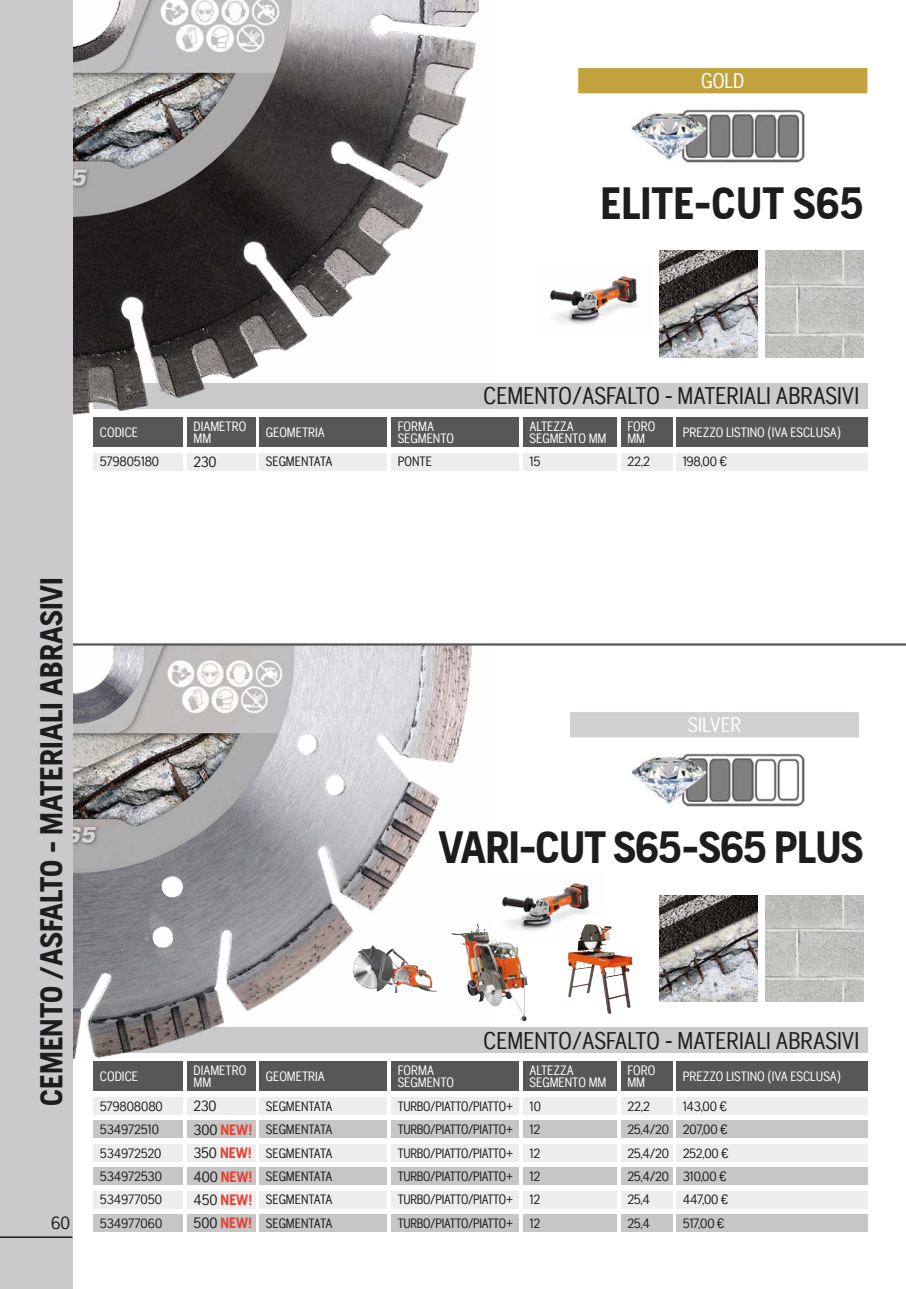
<style>
.page{position:relative;width:906px;height:1289px;background:#fff}
.page>*{position:absolute;margin:0;border:0;box-sizing:border-box;transform-origin:0 0}
.t1{font:700 45px "Husqvarna Gothic";letter-spacing:-.02em;color:#1d1d1b}
.t2{font:700 45px "Husqvarna Gothic";color:#1d1d1b}
.t3{font:700 31.5px "Husqvarna Gothic";color:#1d1d1b}
.t4{font:24px "Husqvarna Gothic";color:#1d1d1b}
.t5{font:21.15px "Husqvarna Gothic";color:#fff}
.t6{font:21px "Husqvarna Gothic";color:#fff}
.t7{font:18px "Husqvarna Gothic";color:#1d1d1b}
.t8{font:15px "Husqvarna Gothic";letter-spacing:-.01em;color:#1d1d1b}
.t9{font:13.5px "Husqvarna Gothic";letter-spacing:-.02em;color:#1d1d1b}
.t10{font:13.5px/12px "Husqvarna Gothic";color:#fff}
.t11{font:13.5px "Husqvarna Gothic";color:#1d1d1b}
.s1{font-size:15px}
.s2{font-weight:700;font-size:15px;color:#e74134}
</style>
<div class="page">
<div style="left:94px;top:1027px;width:773px;height:25px;background:#cacacc"></div>
<div style="left:94px;top:1061px;width:89px;height:30px;background:#575756"></div>
<div style="left:187px;top:1061px;width:68px;height:30px;background:#575756"></div>
<div style="left:259px;top:1061px;width:128px;height:30px;background:#575756"></div>
<div style="left:94px;top:1097px;width:89px;height:17px;background:#ededed"></div>
<div style="left:187px;top:1097px;width:68px;height:17px;background:#ededed"></div>
<div style="left:259px;top:1097px;width:128px;height:17px;background:#ededed"></div>
<div style="left:391px;top:1061px;width:128px;height:30px;background:#575756"></div>
<div style="left:391px;top:1097px;width:128px;height:17px;background:#ededed"></div>
<div style="left:523px;top:1061px;width:94px;height:30px;background:#575756"></div>
<div style="left:523px;top:1097px;width:94px;height:17px;background:#ededed"></div>
<div style="left:621px;top:1061px;width:51px;height:30px;background:#575756"></div>
<div style="left:621px;top:1097px;width:51px;height:17px;background:#ededed"></div>
<div style="left:676px;top:1061px;width:191px;height:30px;background:#575756"></div>
<div style="left:676px;top:1097px;width:191px;height:17px;background:#ededed"></div>
<div style="left:94px;top:1120px;width:89px;height:17px;background:#c6c6c6"></div>
<div style="left:187px;top:1120px;width:68px;height:17px;background:#c6c6c6"></div>
<div style="left:259px;top:1120px;width:128px;height:17px;background:#c6c6c6"></div>
<div style="left:391px;top:1120px;width:128px;height:17px;background:#c6c6c6"></div>
<div style="left:523px;top:1120px;width:94px;height:17px;background:#c6c6c6"></div>
<div style="left:621px;top:1120px;width:51px;height:17px;background:#c6c6c6"></div>
<div style="left:676px;top:1120px;width:191px;height:17px;background:#c6c6c6"></div>
<div style="left:94px;top:1144px;width:89px;height:17px;background:#ededed"></div>
<div style="left:187px;top:1144px;width:68px;height:17px;background:#ededed"></div>
<div style="left:259px;top:1144px;width:128px;height:17px;background:#ededed"></div>
<div style="left:391px;top:1144px;width:128px;height:17px;background:#ededed"></div>
<div style="left:523px;top:1144px;width:94px;height:17px;background:#ededed"></div>
<div style="left:621px;top:1144px;width:51px;height:17px;background:#ededed"></div>
<div style="left:676px;top:1144px;width:191px;height:17px;background:#ededed"></div>
<div style="left:94px;top:1167px;width:89px;height:17px;background:#c6c6c6"></div>
<div style="left:187px;top:1167px;width:68px;height:17px;background:#c6c6c6"></div>
<div style="left:259px;top:1167px;width:128px;height:17px;background:#c6c6c6"></div>
<div style="left:391px;top:1167px;width:128px;height:17px;background:#c6c6c6"></div>
<div style="left:523px;top:1167px;width:94px;height:17px;background:#c6c6c6"></div>
<div style="left:621px;top:1167px;width:51px;height:17px;background:#c6c6c6"></div>
<div style="left:676px;top:1167px;width:191px;height:17px;background:#c6c6c6"></div>
<div style="left:94px;top:1191px;width:89px;height:17px;background:#ededed"></div>
<div style="left:187px;top:1191px;width:68px;height:17px;background:#ededed"></div>
<div style="left:259px;top:1191px;width:128px;height:17px;background:#ededed"></div>
<div style="left:391px;top:1191px;width:128px;height:17px;background:#ededed"></div>
<div style="left:523px;top:1191px;width:94px;height:17px;background:#ededed"></div>
<div style="left:621px;top:1191px;width:51px;height:17px;background:#ededed"></div>
<div style="left:676px;top:1191px;width:191px;height:17px;background:#ededed"></div>
<div style="left:94px;top:383px;width:773px;height:25px;background:#cacacc"></div>
<div style="left:94px;top:417px;width:89px;height:29px;background:#575756"></div>
<div style="left:187px;top:417px;width:68px;height:29px;background:#575756"></div>
<div style="left:259px;top:417px;width:128px;height:29px;background:#575756"></div>
<div style="left:94px;top:453px;width:89px;height:17px;background:#ededed"></div>
<div style="left:187px;top:453px;width:68px;height:17px;background:#ededed"></div>
<div style="left:259px;top:453px;width:128px;height:17px;background:#ededed"></div>
<div style="left:391px;top:417px;width:128px;height:29px;background:#575756"></div>
<div style="left:391px;top:453px;width:128px;height:17px;background:#ededed"></div>
<div style="left:523px;top:417px;width:94px;height:29px;background:#575756"></div>
<div style="left:523px;top:453px;width:94px;height:17px;background:#ededed"></div>
<div style="left:621px;top:417px;width:51px;height:29px;background:#575756"></div>
<div style="left:621px;top:453px;width:51px;height:17px;background:#ededed"></div>
<div style="left:676px;top:417px;width:191px;height:29px;background:#575756"></div>
<div style="left:676px;top:453px;width:191px;height:17px;background:#ededed"></div>
<img style="left:659px;top:251px;width:98px;height:106px">
<img style="left:765px;top:251px;width:98px;height:106px">
<img style="left:659px;top:895px;width:98px;height:106px">
<img style="left:765px;top:895px;width:98px;height:106px">
<img style="left:568px;top:940px;width:25px;height:57px">
<img style="left:72px;top:0;width:417px;height:417px">
<img style="left:72px;top:645px;width:417px;height:416px">
<hr style="left:0;top:643px;width:906px;height:2px;background:#575756">
<div style="left:0;top:0;width:72px;height:1288px;background:#cacacc"></div>
<div style="left:578px;top:68px;width:289px;height:25px;background:#c1a23e"></div>
<img style="left:549px;top:276px;width:89px;height:49px">
<img style="left:489px;top:883px;width:116px;height:57px">
<div style="left:570px;top:712px;width:289px;height:25px;background:#d1cfcf"></div>
<img style="left:631px;top:109px;width:174px;height:54px">
<img style="left:631px;top:753px;width:174px;height:54px">
<hr style="left:0;top:1236px;width:72px;height:1px;background:#1d1d1b">
<div style="left:94px;top:1214px;width:89px;height:17px;background:#c6c6c6"></div>
<div style="left:187px;top:1214px;width:68px;height:17px;background:#c6c6c6"></div>
<div style="left:259px;top:1214px;width:128px;height:17px;background:#c6c6c6"></div>
<div style="left:391px;top:1214px;width:128px;height:17px;background:#c6c6c6"></div>
<div style="left:523px;top:1214px;width:94px;height:17px;background:#c6c6c6"></div>
<div style="left:621px;top:1214px;width:51px;height:17px;background:#c6c6c6"></div>
<div style="left:676px;top:1214px;width:191px;height:17px;background:#c6c6c6"></div>
<h3 class="t5" style="left:701px;top:69px;width:45px">GOLD</h3>
<h1 class="t2" style="left:600px;top:177px;width:264px">ELITE-CUT S65</h1>
<p class="t10" style="left:100px;top:426px;width:40px">CODICE</p>
<p class="t10" style="left:193px;top:420px;width:54px">DIAMETRO<br>MM</p>
<p class="t10" style="left:266px;top:426px;width:61px">GEOMETRIA</p>
<p class="t9" style="left:100px;top:454px;width:61px">579805180</p>
<p class="t8" style="left:193px;top:453px;width:25px">230</p>
<p class="t11" style="left:266px;top:454px;width:68px">SEGMENTATA</p>
<p class="t10" style="left:398px;top:420px;width:58px">FORMA<br>SEGMENTO</p>
<p class="t9" style="left:398px;top:454px;width:36px">PONTE</p>
<h3 class="t4" style="left:483px;top:382px;width:377px">CEMENTO/ASFALTO - MATERIALI ABRASIVI</h3>
<p class="t10" style="left:529px;top:420px;width:78px">ALTEZZA<br>SEGMENTO MM</p>
<p class="t9" style="left:529px;top:454px;width:12px">15</p>
<p class="t10" style="left:627px;top:420px;width:29px">FORO<br>MM</p>
<p class="t9" style="left:627px;top:454px;width:24px">22,2</p>
<p class="t10" style="left:682px;top:426px;width:160px">PREZZO LISTINO (IVA ESCLUSA)</p>
<p class="t9" style="left:682px;top:454px;width:46px">198,00 €</p>
<h2 class="t3" style="left:33px;top:1106px;width:530px;rotate:-90deg">CEMENTO /ASFALTO - MATERIALI ABRASIVI</h2>
<h3 class="t6" style="left:688px;top:712px;width:55px">SILVER</h3>
<h1 class="t1" style="left:438px;top:821px;width:427px">VARI-CUT S65-S65 PLUS</h1>
<p class="t10" style="left:100px;top:1070px;width:40px">CODICE</p>
<p class="t10" style="left:193px;top:1064px;width:54px">DIAMETRO<br>MM</p>
<p class="t10" style="left:266px;top:1070px;width:61px">GEOMETRIA</p>
<p class="t9" style="left:100px;top:1098px;width:64px">579808080</p>
<p class="t8" style="left:193px;top:1097px;width:25px">230</p>
<p class="t11" style="left:266px;top:1098px;width:68px">SEGMENTATA</p>
<h3 class="t4" style="left:483px;top:1026px;width:377px">CEMENTO/ASFALTO - MATERIALI ABRASIVI</h3>
<p class="t10" style="left:398px;top:1064px;width:58px">FORMA<br>SEGMENTO</p>
<p class="t9" style="left:398px;top:1098px;width:117px">TURBO/PIATTO/PIATTO+</p>
<p class="t10" style="left:529px;top:1064px;width:78px">ALTEZZA<br>SEGMENTO MM</p>
<p class="t9" style="left:529px;top:1098px;width:13px">10</p>
<p class="t10" style="left:627px;top:1064px;width:29px">FORO<br>MM</p>
<p class="t9" style="left:627px;top:1098px;width:24px">22,2</p>
<p class="t10" style="left:682px;top:1070px;width:160px">PREZZO LISTINO (IVA ESCLUSA)</p>
<p class="t9" style="left:682px;top:1098px;width:46px">143,00 €</p>
<p class="t9" style="left:100px;top:1121px;width:60px">534972510</p>
<p class="t11" style="left:193px;top:1121px;width:140px"><span class="s1">300</span> <span class="s2">NEW!</span> SEGMENTATA</p>
<p class="t9" style="left:398px;top:1121px;width:144px">TURBO/PIATTO/PIATTO+ 12</p>
<p class="t9" style="left:627px;top:1121px;width:102px">25,4/20 207,00 €</p>
<p class="t9" style="left:100px;top:1145px;width:63px">534972520</p>
<p class="t11" style="left:193px;top:1145px;width:140px"><span class="s1">350</span> <span class="s2">NEW!</span> SEGMENTATA</p>
<p class="t9" style="left:398px;top:1145px;width:144px">TURBO/PIATTO/PIATTO+ 12</p>
<p class="t9" style="left:627px;top:1145px;width:103px">25,4/20 252,00 €</p>
<p class="t9" style="left:100px;top:1168px;width:63px">534972530</p>
<p class="t11" style="left:193px;top:1168px;width:140px"><span class="s1">400</span> <span class="s2">NEW!</span> SEGMENTATA</p>
<p class="t9" style="left:398px;top:1168px;width:144px">TURBO/PIATTO/PIATTO+ 12</p>
<p class="t9" style="left:627px;top:1168px;width:101px">25,4/20 310,00 €</p>
<p class="t11" style="left:100px;top:1191px;width:64px">534977050</p>
<p class="t11" style="left:193px;top:1191px;width:140px"><span class="s1">450</span> <span class="s2">NEW!</span> SEGMENTATA</p>
<p class="t9" style="left:398px;top:1191px;width:144px">TURBO/PIATTO/PIATTO+ 12</p>
<p class="t9" style="left:627px;top:1191px;width:24px">25,4</p>
<p class="t9" style="left:682px;top:1191px;width:47px">447,00 €</p>
<h3 class="t7" style="left:51px;top:1212px;width:21px">60</h3>
<p class="t11" style="left:100px;top:1215px;width:64px">534977060</p>
<p class="t11" style="left:193px;top:1215px;width:140px"><span class="s1">500</span> <span class="s2">NEW!</span> SEGMENTATA</p>
<p class="t9" style="left:398px;top:1215px;width:144px">TURBO/PIATTO/PIATTO+ 12</p>
<p class="t9" style="left:627px;top:1215px;width:24px">25,4</p>
<p class="t9" style="left:682px;top:1215px;width:43px">517,00 €</p>
</div>
